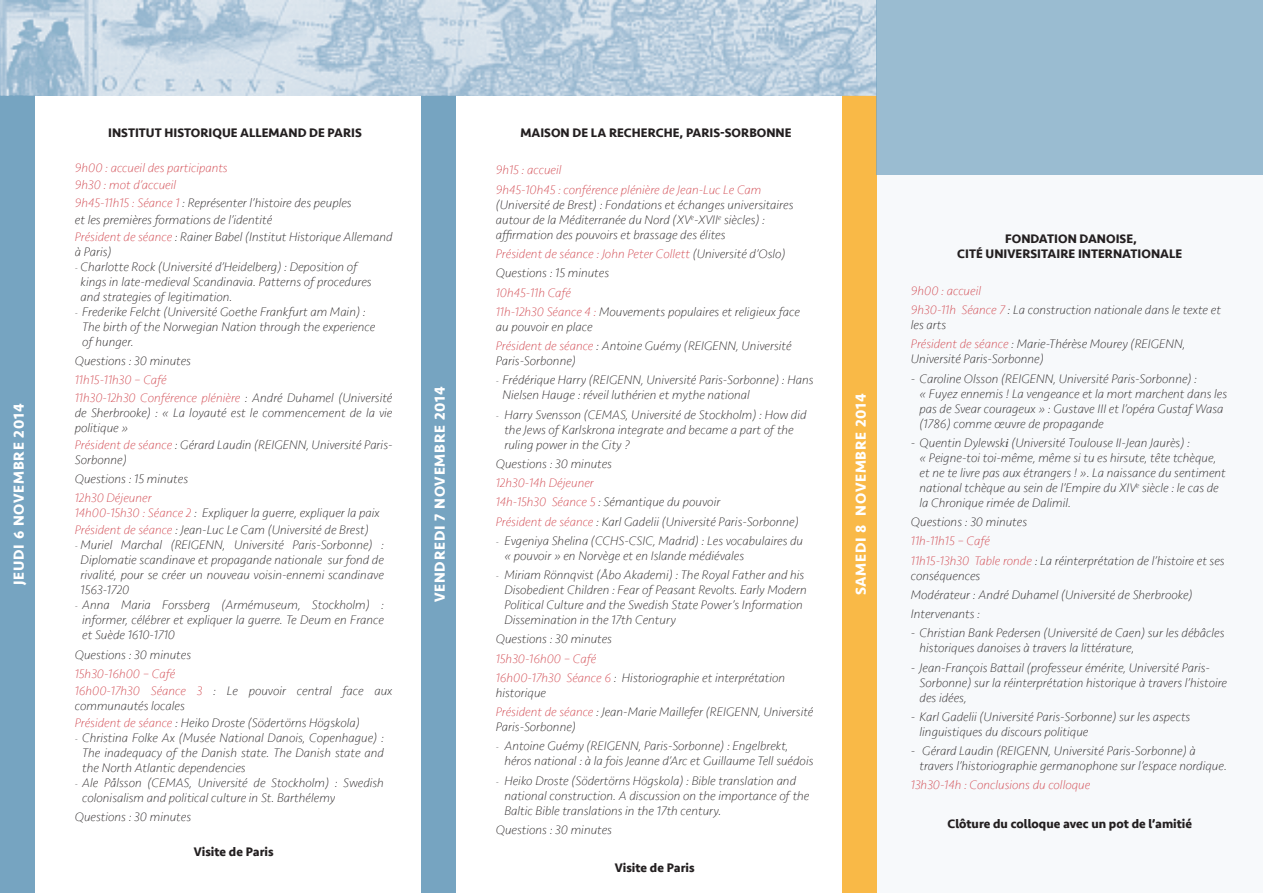
<style>
.page{position:relative;width:1263px;height:893px;background:#fff}
.page>*{position:absolute;margin:0;border:0;box-sizing:border-box;transform-origin:0 0}
.t1{font:700 15px "Seravek";letter-spacing:.05em;color:#fff}
.t2{font:italic 200 12.75px/15px "Seravek";color:#231f20}
.t3{font:italic 200 12.75px "Seravek";color:#d0434b}
.t4{font:700 12.75px "Seravek";color:#231f20}
.s1{color:#d0434b}
.s2{font-size:9px}
.s3{color:#d1444b}
.s4{color:#231f20}
.s5{font-family:"Minion Pro";font-weight:400;color:#363636}
</style>
<div class="page">
<div style="left:876px;top:0;width:387px;height:893px;background:#f7f9fb"></div>
<div style="left:0;top:96px;width:34px;height:797px;background:#76a4c1"></div>
<div style="left:421px;top:96px;width:34px;height:797px;background:#76a4c1"></div>
<div style="left:842px;top:96px;width:34px;height:797px;background:#f9b947"></div>
<img style="left:0;top:0;width:876px;height:96px">
<div style="left:876px;top:0;width:387px;height:174px;background:#9abcd1"></div>
<p class="t1" style="left:7px;top:585px;width:182px;rotate:-90deg">JEUDI 6 NOVEMBRE 2014</p>
<p class="t4" style="left:108px;top:123px;width:255px">INSTITUT HISTORIQUE ALLEMAND DE PARIS</p>
<p class="t3" style="left:75px;top:161px;width:154px">9h00 : accueil des participants</p>
<p class="t3" style="left:75px;top:178px;width:103px">9h30 : mot d’accueil</p>
<p class="t2" style="left:75px;top:195px;width:278px"><span class="s1">9h45-11h15 : Séance 1</span> : Représenter l’histoire des peuples</p>
<p class="t2" style="left:75px;top:212px;width:199px">et les premières formations de l’identité</p>
<p class="t2" style="left:75px;top:229px;width:319px"><span class="s1">Président de séance</span> : Rainer Babel (Institut Historique Allemand à Paris)</p>
<p class="t2" style="left:81px;top:259px;width:293px;text-indent:-6px"><span class="s2">-</span> Charlotte Rock (Université d’Heidelberg) : Deposition of kings in late-medieval Scandinavia. Patterns of procedures and strategies of legitimation.</p>
<p class="t2" style="left:82px;top:304px;width:295px;text-indent:-7px"><span class="s2">-</span> Frederike Felcht (Université Goethe Frankfurt am Main) :<br>The birth of the Norwegian Nation through the experience of hunger.</p>
<p class="t2" style="left:75px;top:354px;width:118px">Questions : 30 minutes</p>
<p class="t3" style="left:75px;top:373px;width:93px">11h15-11h30 – Café</p>
<p class="t2" style="left:75px;top:390px;width:319px;text-align:justify"><span class="s1">11h30-12h30 Conférence plénière</span> : André Duhamel (Université de Sherbrooke) : « La loyauté est le commencement de la vie politique »</p>
<p class="t2" style="left:75px;top:437px;width:319px"><span class="s1">Président de séance</span> : Gérard Laudin (REIGENN, Université Paris-<br>Sorbonne)</p>
<p class="t2" style="left:75px;top:471px;width:115px">Questions : 15 minutes</p>
<p class="t3" style="left:75px;top:490px;width:78px">12h30 Déjeuner</p>
<p class="t2" style="left:75px;top:506px;width:306px"><span class="s1">14h00-15h30 : Séance 2</span> : Expliquer la guerre, expliquer la paix</p>
<p class="t2" style="left:75px;top:523px;width:296px"><span class="s1">Président de séance</span> : Jean-Luc Le Cam (Université de Brest)</p>
<p class="t2" style="left:81px;top:538px;width:305px;text-align:justify;text-indent:-6px"><span class="s2">-</span> Muriel Marchal (REIGENN, Université Paris-Sorbonne) :<br>Diplomatie scandinave et propagande nationale sur fond de rivalité, pour se créer un nouveau voisin-ennemi scandinave 1563-1720</p>
<p class="t2" style="left:82px;top:598px;width:303px;text-align:justify;text-indent:-7px"><span class="s2">-</span> Anna Maria Forssberg (Armémuseum, Stockholm) : informer, célébrer et expliquer la guerre. Te Deum en France et Suède 1610-1710</p>
<p class="t2" style="left:75px;top:647px;width:118px">Questions : 30 minutes</p>
<p class="t3" style="left:75px;top:666px;width:102px">15h30-16h00 – Café</p>
<p class="t2" style="left:75px;top:683px;width:319px"><span class="s1">16h00-17h30 Séance 3</span> : Le pouvoir central face aux communautés locales</p>
<p class="t2" style="left:75px;top:715px;width:286px"><span class="s1">Président de séance</span> : Heiko Droste (Södertörns Högskola)</p>
<p class="t2" style="left:82px;top:731px;width:303px;text-align:justify;text-indent:-7px"><span class="s2">-</span> Christina Folke Ax (Musée National Danois, Copenhague) :<br>The inadequacy of the Danish state. The Danish state and the North Atlantic dependencies</p>
<p class="t2" style="left:82px;top:776px;width:303px;text-indent:-7px"><span class="s2">-</span> Ale Pålsson (CEMAS, Université de Stockholm) : Swedish colonisalism and political culture in St. Barthélemy</p>
<p class="t2" style="left:75px;top:810px;width:118px">Questions : 30 minutes</p>
<p class="t4" style="left:194px;top:841px;width:81px">Visite de Paris</p>
<p class="t4" style="left:520px;top:123px;width:273px">MAISON DE LA RECHERCHE, PARIS-SORBONNE</p>
<p class="t3" style="left:496px;top:163px;width:67px">9h15 : accueil</p>
<p class="t2" style="left:496px;top:182px;width:299px"><span class="s1">9h45-10h45 : conférence plénière de Jean-Luc Le Cam </span>(Université de Brest) : Fondations et échanges universitaires autour de la Méditerranée du Nord (XV<sup>e</sup>-XVII<sup>e</sup> siècles) : affirmation des pouvoirs et brassage des élites</p>
<p class="t3" style="left:496px;top:246px;width:291px">Président de séance : John Peter Collet<span class="s3">t</span> <span class="s4">(Université d’Oslo)</span></p>
<p class="t2" style="left:496px;top:266px;width:115px">Questions : 15 minutes</p>
<p class="t3" style="left:496px;top:285px;width:77px">10h45-11h Café</p>
<p class="t2" style="left:496px;top:304px;width:306px"><span class="s1">11h-12h30 Séance 4 :</span> Mouvements populaires et religieux face au pouvoir en place</p>
<p class="t2" style="left:496px;top:338px;width:297px"><span class="s1">Président de séance</span> : Antoine Guémy (REIGENN, Université<br>Paris-Sorbonne)</p>
<p class="t2" style="left:503px;top:373px;width:312px;text-indent:-7px"><span class="s2">-</span> Frédérique Harry (REIGENN, Université Paris-Sorbonne) : Hans<br>Nielsen Hauge : réveil luthérien et mythe national</p>
<p class="t2" style="left:504px;top:407px;width:304px;text-indent:-9px"><span class="s2">-</span> Harry Svensson (CEMAS, Université de Stockholm) : How did the Jews of Karlskrona integrate and became a part of the ruling power in the City ?</p>
<p class="t2" style="left:496px;top:456px;width:118px">Questions : 30 minutes</p>
<p class="t3" style="left:496px;top:475px;width:100px">12h30-14h Déjeuner</p>
<p class="t2" style="left:496px;top:495px;width:226px"><span class="s1">14h-15h30 Séance 5</span> : Sémantique du pouvoir</p>
<p class="t2" style="left:496px;top:514px;width:304px"><span class="s1">Président de séance</span> : Karl Gadelii (Université Paris-Sorbonne)</p>
<p class="t2" style="left:504px;top:533px;width:300px;text-indent:-9px"><span class="s2">-</span> Evgeniya Shelina (CCHS-CSIC, Madrid) : Les vocabulaires du « pouvoir » en Norvège et en Islande médiévales</p>
<p class="t2" style="left:504px;top:568px;width:304px;text-indent:-9px"><span class="s2">-</span> Miriam Rönnqvist (Åbo Akademi) : The Royal Father and his Disobedient Children : Fear of Peasant Revolts. Early Modern Political Culture and the Swedish State Power’s Information Dissemination in the 17th Century</p>
<p class="t2" style="left:496px;top:632px;width:118px">Questions : 30 minutes</p>
<p class="t3" style="left:496px;top:651px;width:102px">15h30-16h00 – Café</p>
<p class="t2" style="left:496px;top:670px;width:291px"><span class="s1">16h00-17h30 Séance 6</span> : Historiographie et interprétation historique</p>
<p class="t2" style="left:496px;top:705px;width:319px"><span class="s1">Président de séance</span> : Jean-Marie Maillefer (REIGENN, Université<br>Paris-Sorbonne)</p>
<p class="t2" style="left:504px;top:739px;width:311px;text-indent:-9px"><span class="s2">-</span> Antoine Guémy (REIGENN, Paris-Sorbonne) : Engelbrekt, héros national : à la fois Jeanne d’Arc et Guillaume Tell suédois</p>
<p class="t2" style="left:504px;top:773px;width:307px;text-indent:-9px"><span class="s2">-</span> Heiko Droste (Södertörns Högskola) : Bible translation and national construction. A discussion on the importance of the<br>Baltic Bible translations in the 17th century.</p>
<p class="t2" style="left:496px;top:822px;width:118px">Questions : 30 minutes</p>
<p class="t4" style="left:615px;top:858px;width:81px">Visite de Paris</p>
<p class="t1" style="left:428px;top:602px;width:217px;rotate:-90deg">VENDREDI 7 NOVEMBRE 2014</p>
<p class="t1" style="left:849px;top:595px;width:204px;rotate:-90deg">SAMEDI 8 NOVEMBRE 2014</p>
<p class="t4" style="left:1005px;top:228px;width:133px">FONDATION DANOISE,</p>
<p class="t4" style="left:957px;top:243px;width:226px">CITÉ UNIVERSITAIRE INTERNATIONALE</p>
<p class="t3" style="left:911px;top:283px;width:72px">9h00 : accueil</p>
<p class="t2" style="left:911px;top:303px;width:312px"><span class="s1">9h30-11h Séance 7</span> : La construction nationale dans le texte et les arts</p>
<p class="t2" style="left:911px;top:337px;width:276px"><span class="s1">Président de séance</span> : Marie-Thérèse Mourey (REIGENN,<br>Université Paris-Sorbonne)</p>
<p class="t2" style="left:919px;top:371px;width:309px;text-indent:-9px">- Caroline Olsson (REIGENN, Université Paris-Sorbonne) :<br>« Fuyez ennemis ! La vengeance et la mort marchent dans les pas de Svear courageux » : Gustave III et l’opéra Gustaf Wasa (1786) comme œuvre de propagande</p>
<p class="t2" style="left:919px;top:435px;width:308px;text-indent:-9px">- Quentin Dylewsk<span class="s5">i</span> (Université Toulouse II-Jean Jaurès) :<br>« Peigne-toi toi-même, même si tu es hirsute, tête tchèque, et ne te livre pas aux étrangers ! ». La naissance du sentiment national tchèque au sein de l’Empire du XIV<sup>e</sup> siècle : le cas de la Chronique rimée de Dalimil.</p>
<p class="t2" style="left:911px;top:515px;width:118px">Questions : 30 minutes</p>
<p class="t3" style="left:911px;top:534px;width:81px">11h-11h15 – Café</p>
<p class="t2" style="left:911px;top:553px;width:315px"><span class="s1">11h15-13h30 Table ronde</span> : La réinterprétation de l’histoire et ses conséquences</p>
<p class="t2" style="left:911px;top:587px;width:283px">Modérateur : André Duhamel (Université de Sherbrooke)</p>
<p class="t2" style="left:911px;top:607px;width:71px">Intervenants :</p>
<p class="t2" style="left:919px;top:626px;width:306px;text-indent:-9px">- Christian Bank Pedersen (Université de Caen) sur les débâcles historiques danoises à travers la littérature,</p>
<p class="t2" style="left:919px;top:660px;width:309px;text-indent:-9px">- Jean-François Battail (professeur émérite, Université Paris-<br>Sorbonne) sur la réinterprétation historique à travers l’histoire des idées,</p>
<p class="t2" style="left:919px;top:709px;width:272px;text-indent:-9px">- Karl Gadelii (Université Paris-Sorbonne) sur les aspects linguistiques du discours politique</p>
<p class="t2" style="left:919px;top:744px;width:309px;text-indent:-9px">- Gérard Laudin (REIGENN, Université Paris-Sorbonne) à travers l’historiographie germanophone sur l’espace nordique.</p>
<p class="t3" style="left:911px;top:778px;width:181px">13h30-14h : Conclusions du colloque</p>
<p class="t4" style="left:947px;top:813px;width:246px">Clôture du colloque avec un pot de l’amitié</p>
</div>
